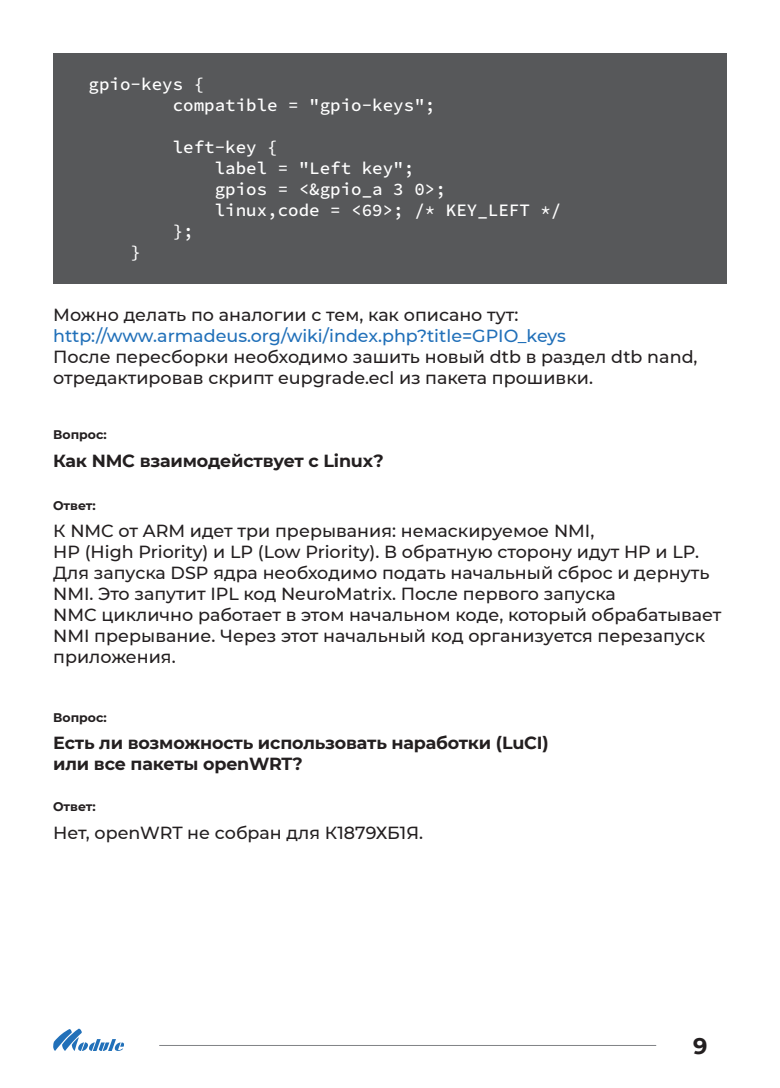
<style>
.page{position:relative;width:780px;height:1088px;background:#fff}
.page>*{position:absolute;margin:0;border:0;box-sizing:border-box;transform-origin:0 0}
.t1{font:700 22.5px "Montserrat";color:#231f20}
.t2{font:500 17.5px/21px "Montserrat";color:#231f20}
.t3{font:17.5px/21px "Source Code Variable";color:#fff}
.t4{font:700 17.5px/21px "Montserrat";letter-spacing:-.01em;color:#231f20}
.t5{font:500 17.5px "Montserrat";color:#2170b9}
.t6{font:700 12.5px "Montserrat";color:#231f20}
</style>
<div class="page">
<div style="left:53px;top:53px;width:673px;height:230px;background:#57585a"></div>
<svg style="left:53px;top:1028px;width:71px;height:23px"></svg>
<hr style="left:159px;top:1045px;width:497px;height:1px;background:#808285">
<p class="t3" style="left:173px;top:74px;width:264px;text-indent:-84px">gpio-keys {<br>compatible = "gpio-keys";</p>
<p class="t3" style="left:173px;top:137px;width:107px">left-key {</p>
<p class="t3" style="left:215px;top:158px;width:201px">label = "Left key";</p>
<p class="t3" style="left:215px;top:179px;width:233px">gpios = &lt;&amp;gpio_a 3 0&gt;;</p>
<p class="t3" style="left:215px;top:200px;width:348px">linux,code = &lt;69&gt;; /* KEY_LEFT */</p>
<p class="t3" style="left:173px;top:221px;width:23px">};</p>
<p class="t3" style="left:131px;top:242px;width:12px">}</p>
<p class="t2" style="left:53px;top:303px;width:467px">Можно делать по аналогии с тем, как описано тут:</p>
<p class="t5" style="left:53px;top:323px;width:514px">http://www.armadeus.org/wiki/index.php?title=GPIO_keys</p>
<p class="t2" style="left:53px;top:345px;width:646px">После пересборки необходимо зашить новый dtb в раздел dtb nand, отредактировав скрипт eupgrade.ecl из пакета прошивки.</p>
<p class="t6" style="left:53px;top:425px;width:55px">Вопрос:</p>
<p class="t4" style="left:53px;top:450px;width:332px">Как NMC взаимодействует с Linux?</p>
<p class="t6" style="left:53px;top:496px;width:44px">Ответ:</p>
<p class="t2" style="left:53px;top:520px;width:669px">К NMC от ARM идет три прерывания: немаскируемое NMI,<br>HP (High Priority) и LP (Low Priority). В обратную сторону идут HP и LP.<br>Для запуска DSP ядра необходимо подать начальный сброс и дернуть NMI. Это запутит IPL код NeuroMatrix. После первого запуска<br>NMC циклично работает в этом начальном коде, который обрабатывает NMI прерывание. Через этот начальный код организуется перезапуск приложения.</p>
<p class="t6" style="left:53px;top:709px;width:55px">Вопрос:</p>
<p class="t4" style="left:53px;top:731px;width:497px">Есть ли возможность использовать наработки (LuCI) или все пакеты openWRT?</p>
<p class="t6" style="left:53px;top:797px;width:44px">Ответ:</p>
<p class="t2" style="left:53px;top:822px;width:371px">Нет, openWRT не собран для К1879ХБ1Я.</p>
<p class="t1" style="left:693px;top:1029px;width:16px">9</p>
</div>
